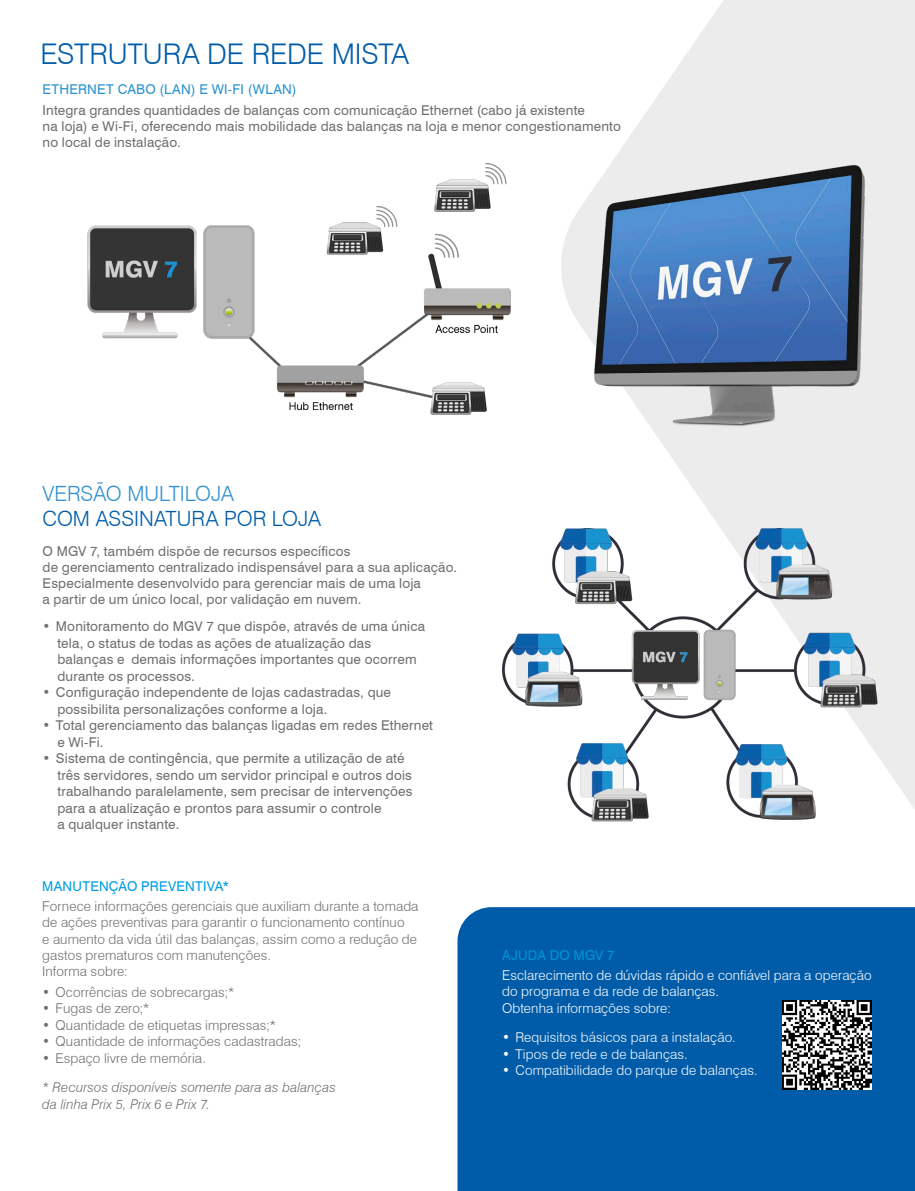
<style>
.page{position:relative;width:915px;height:1191px;background:#fff}
.page>*{position:absolute;margin:0;border:0;box-sizing:border-box;transform-origin:0 0}
.Título{font:300 28.5px "Swiss 721 BT";letter-spacing:-.005em;color:#005ca9}
.Título-2{font:300 21px "Swiss 721 BT";color:#005ca9}
.Título-3{font:300 21px "Swiss 721 BT";color:#3291d0}
.t1{font:13.5px/16.5px "Swiss 721 BT";letter-spacing:.015em;color:#6e6e6e}
.t2{font:300 13.5px/16.2px "Swiss 721 BT";letter-spacing:.01em;color:#6e6e6e}
.t3{font:300 13.5px/16.2px "Swiss 721 BT";letter-spacing:.01em;color:#fff}
.t4{font:italic 300 13.5px "Swiss 721 BT";letter-spacing:.01em;color:#6e6e6e}
.SubTítulo{font:13.5px "Swiss 721 BT";letter-spacing:.015em;color:#2c93d0}
.SubTítulo-2{font:13.5px "Swiss 721 BT";letter-spacing:.015em;color:#009ee3}
.SubTítulo-3{font:13.5px "Swiss 721 BT";letter-spacing:.015em;color:#0093d8}
</style>
<div class="page">
<div style="left:457px;top:907px;width:457px;height:284px;background:#005ca9"></div>
<svg style="left:555px;top:0;width:359px;height:1009px"></svg>
<img style="left:87px;top:206px;width:338px;height:205px">
<img style="left:502px;top:518px;width:381px;height:313px">
<img style="left:781px;top:1000px;width:90px;height:90px">
<img style="left:425px;top:95px;width:489px;height:399px">
<p class="Título" style="left:40px;top:37px;width:370px">ESTRUTURA DE REDE MISTA</p>
<p class="SubTítulo" style="left:43px;top:81px;width:255px">ETHERNET CABO (LAN) E WI-FI (WLAN)</p>
<p class="t1" style="left:43px;top:101px;width:543px">Integra grandes quantidades de balanças com comunicação Ethernet (cabo já existente</p>
<p class="t1" style="left:43px;top:118px;width:579px">na loja) e Wi-Fi, oferecendo mais mobilidade das balanças na loja e menor congestionamento no local de instalação.</p>
<p class="Título-3" style="left:43px;top:480px;width:193px">VERSÃO MULTILOJA</p>
<p class="Título-2" style="left:43px;top:506px;width:280px">COM ASSINATURA POR LOJA</p>
<p class="t1" style="left:43px;top:543px;width:416px">O MGV 7, também dispõe de recursos específicos<br>de gerenciamento centralizado indispensável para a sua aplicação.<br>Especialmente desenvolvido para gerenciar mais de uma loja<br>a partir de um único local, por validação em nuvem.</p>
<p class="t1" style="left:57px;top:618px;width:369px;text-indent:-15px">• Monitoramento do MGV 7 que dispõe, através de uma única tela, o status de todas as ações de atualização das balanças e demais informações importantes que ocorrem durante os processos.</p>
<p class="t1" style="left:57px;top:684px;width:335px;text-indent:-15px">• Configuração independente de lojas cadastradas, que possibilita personalizações conforme a loja.</p>
<p class="t1" style="left:57px;top:717px;width:377px;text-indent:-15px">• Total gerenciamento das balanças ligadas em redes Ethernet e Wi-Fi.</p>
<p class="t1" style="left:57px;top:750px;width:356px;text-indent:-15px">• Sistema de contingência, que permite a utilização de até três servidores, sendo um servidor principal e outros dois trabalhando paralelamente, sem precisar de intervenções para a atualização e prontos para assumir o controle<br>a qualquer instante.</p>
<p class="SubTítulo-2" style="left:42px;top:877px;width:188px">MANUTENÇÃO PREVENTIVA*</p>
<p class="t2" style="left:42px;top:898px;width:377px">Fornece informações gerenciais que auxiliam durante a tomada</p>
<p class="t2" style="left:42px;top:914px;width:363px">de ações preventivas para garantir o funcionamento contínuo</p>
<p class="t2" style="left:42px;top:930px;width:376px">e aumento da vida útil das balanças, assim como a redução de gastos prematuros com manutenções.</p>
<p class="t2" style="left:42px;top:963px;width:87px">Informa sobre:</p>
<p class="t2" style="left:42px;top:983px;width:194px">• Ocorrências de sobrecargas;*</p>
<p class="t2" style="left:42px;top:1000px;width:109px">• Fugas de zero;*</p>
<p class="t2" style="left:42px;top:1016px;width:235px">• Quantidade de etiquetas impressas;*</p>
<p class="t2" style="left:42px;top:1033px;width:260px">• Quantidade de informações cadastradas;</p>
<p class="t2" style="left:42px;top:1049px;width:165px">• Espaço livre de memória.</p>
<p class="t4" style="left:42px;top:1079px;width:295px">* Recursos disponíveis somente para as balanças</p>
<p class="t4" style="left:42px;top:1096px;width:169px">da linha Prix 5, Prix 6 e Prix 7.</p>
<p class="SubTítulo-3" style="left:502px;top:947px;width:114px">AJUDA DO MGV 7</p>
<p class="t3" style="left:502px;top:967px;width:371px">Esclarecimento de dúvidas rápido e confiável para a operação do programa e da rede de balanças.</p>
<p class="t3" style="left:502px;top:999px;width:170px">Obtenha informações sobre:</p>
<p class="t3" style="left:502px;top:1029px;width:235px">• Requisitos básicos para a instalação.</p>
<p class="t3" style="left:502px;top:1046px;width:187px">• Tipos de rede e de balanças.</p>
<p class="t3" style="left:502px;top:1062px;width:257px">• Compatibilidade do parque de balanças.</p>
</div>
